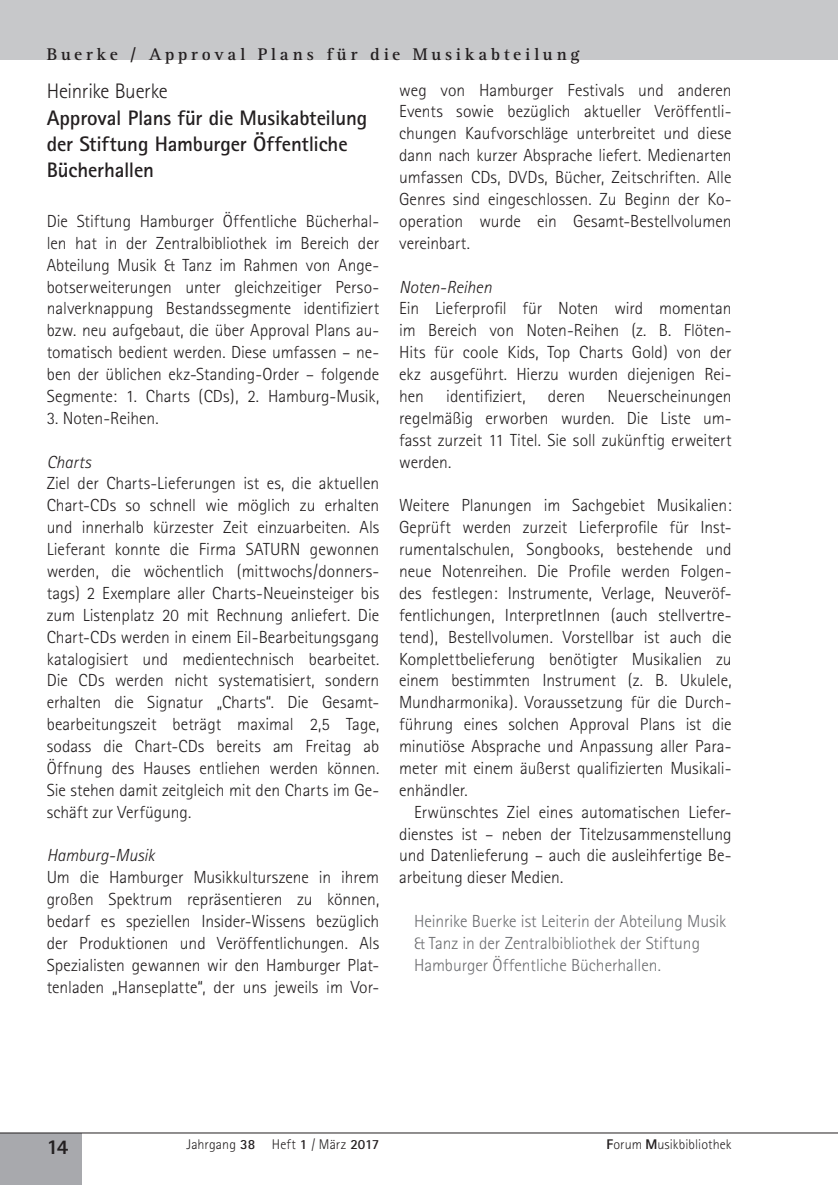
<style>
.page{position:relative;width:838px;height:1185px;background:#fff}
.page>*{position:absolute;margin:0;border:0;box-sizing:border-box;transform-origin:0 0}
.Überschrift__Spektru{font:21px/26.2px "Rotis Sans Serif Bold 2";letter-spacing:-.01em;color:#231f20}
.Überschrift__Spektru-2{font:300 21px "Rotis Sans Serif";letter-spacing:-.015em;color:#231f20}
.t1{font:800 21px "Rotis Sans Serif";color:#231f20}
.Absatz_ohne_Einzug{font:300 17.5px/21.9px "Rotis Sans Serif";letter-spacing:-.005em;color:#231f20;text-align:justify}
.Absatz_mit_Einzug{font:300 17.5px/21.9px "Rotis Sans Serif";letter-spacing:-.005em;color:#231f20;text-align:justify}
.Autor_nach_Text__Spe{font:300 17.5px/21.9px "Rotis Sans Serif";letter-spacing:-.005em;color:#6c6d70}
.t2{font:700 17.5px "Rotis Serif";letter-spacing:.215em;color:#231f20}
.Abschnitt__kursiv{font:17.5px "Rotis Sans Serif Light Italic 2";letter-spacing:-.005em;color:#231f20}
.t3{font:14px "Rotis Sans Serif Light 7";letter-spacing:.01em;color:#231f20}
.t4{font:14px "Rotis Sans Serif Light 6";letter-spacing:.005em;color:#231f20}
.s1{font-family:"Rotis Sans Serif";font-weight:700}
.s2{font-family:"Rotis Sans Serif";font-weight:800}
</style>
<div class="page">
<div style="left:0;top:0;width:837px;height:60px;background:#c7c8ca"></div>
<div style="left:0;top:1133px;width:81px;height:52px;background:#a8a9ad"></div>
<hr style="left:0;top:1132px;width:837px;height:1px;background:#231f20">
<p class="t2" style="left:47px;top:44px;width:534px">Buerke / Approval Plans für die Musikabteilung</p>
<p class="Überschrift__Spektru-2" style="left:47px;top:79px;width:122px">Heinrike Buerke</p>
<p class="Überschrift__Spektru" style="left:47px;top:104px;width:322px">Approval Plans für die Musikabteilung der Stiftung Hamburger Öffentliche<br>Bücherhallen</p>
<p class="Absatz_ohne_Einzug" style="left:47px;top:210px;width:334px">Die Stiftung Hamburger Öffentliche Bücherhal&shy;len hat in der Zentralbibliothek im Bereich der Abteilung Musik &amp; Tanz im Rahmen von Ange&shy;botserweiterungen unter gleichzeitiger Perso&shy;nalverknappung Bestandssegmente identifiziert bzw. neu aufgebaut, die über Approval Plans au&shy;tomatisch bedient werden. Diese umfassen – ne&shy;ben der üblichen ekz-Standing-Order – folgende Segmente: 1. Charts (CDs), 2. Hamburg-Musik,</p>
<p class="Absatz_ohne_Einzug" style="left:47px;top:407px;width:113px">3. Noten-Reihen.</p>
<p class="Abschnitt__kursiv" style="left:47px;top:451px;width:46px">Charts</p>
<p class="Absatz_ohne_Einzug" style="left:47px;top:473px;width:334px">Ziel der Charts-Lieferungen ist es, die aktuellen Chart-CDs so schnell wie möglich zu erhalten und innerhalb kürzester Zeit einzuarbeiten. Als Lieferant konnte die Firma SATURN gewonnen werden, die wöchentlich (mittwochs/donners&shy;tags) 2 Exemplare aller Charts-Neueinsteiger bis zum Listenplatz 20 mit Rechnung anliefert. Die Chart-CDs werden in einem Eil-Bearbeitungsgang katalogisiert und medientechnisch bearbeitet.<br>Die CDs werden nicht systematisiert, sondern erhalten die Signatur „Charts“. Die Gesamt&shy;bearbeitungszeit beträgt maximal 2,5 Tage, sodass die Chart-CDs bereits am Freitag ab Öffnung des Hauses entliehen werden können.<br>Sie stehen damit zeitgleich mit den Charts im Ge&shy;schäft zur Verfügung.</p>
<p class="Abschnitt__kursiv" style="left:47px;top:845px;width:109px">Hamburg-Musik</p>
<p class="Absatz_ohne_Einzug" style="left:47px;top:866px;width:334px">Um die Hamburger Musikkulturszene in ihrem großen Spektrum repräsentieren zu können, bedarf es speziellen Insider-Wissens bezüglich der Produktionen und Veröffentlichungen. Als Spezialisten gewannen wir den Hamburger Plat&shy;tenladen „Hanseplatte“, der uns jeweils im Vor-</p>
<p class="Absatz_ohne_Einzug" style="left:399px;top:79px;width:334px">weg von Hamburger Festivals und anderen Events sowie bezüglich aktueller Veröffentli&shy;chungen Kaufvorschläge unterbreitet und diese dann nach kurzer Absprache liefert. Medienarten umfassen CDs, DVDs, Bücher, Zeitschriften. Alle Genres sind eingeschlossen. Zu Beginn der Ko&shy;operation wurde ein Gesamt-Bestellvolumen vereinbart.</p>
<p class="Abschnitt__kursiv" style="left:399px;top:276px;width:94px">Noten-Reihen</p>
<p class="Absatz_ohne_Einzug" style="left:399px;top:298px;width:334px">Ein Lieferprofil für Noten wird momentan im Bereich von Noten-Reihen (z. B. Flöten-Hits für coole Kids, Top Charts Gold) von der ekz ausgeführt. Hierzu wurden diejenigen Rei&shy;hen</p>
<p class="Absatz_ohne_Einzug" style="left:446px;top:385px;width:81px">identifiziert,</p>
<p class="Absatz_ohne_Einzug" style="left:548px;top:385px;width:39px">deren</p>
<p class="Absatz_ohne_Einzug" style="left:399px;top:385px;width:334px;text-indent:208px">Neuerscheinungen regelmäßig erworben wurden. Die Liste um&shy;fasst zurzeit 11 Titel. Sie soll zukünftig erweitert werden.</p>
<p class="Absatz_ohne_Einzug" style="left:399px;top:494px;width:334px">Weitere Planungen im Sachgebiet Musikalien:<br>Geprüft werden zurzeit Lieferprofile für Inst&shy;rumentalschulen, Songbooks, bestehende und neue Notenreihen. Die Profile werden Folgen&shy;des festlegen: Instrumente, Verlage, Neuveröf&shy;fentlichungen, InterpretInnen (auch stellvertre&shy;tend), Bestellvolumen. Vorstellbar ist auch die Komplettbelieferung benötigter Musikalien zu einem bestimmten Instrument (z. B. Ukulele, Mundharmonika). Voraussetzung für die Durch&shy;führung eines solchen Approval Plans ist die minutiöse Absprache und Anpassung aller Para&shy;meter mit einem äußerst qualifizierten Musikali&shy;enhändler.</p>
<p class="Absatz_mit_Einzug" style="left:399px;top:801px;width:334px;text-indent:15px">Erwünschtes Ziel eines automatischen Liefer&shy;dienstes ist – neben der Titelzusammenstellung und Datenlieferung – auch die ausleihfertige Be&shy;arbeitung dieser Medien.</p>
<p class="Autor_nach_Text__Spe" style="left:414px;top:910px;width:314px">Heinrike Buerke ist Leiterin der Abteilung Musik &amp; Tanz in der Zentralbibliothek der Stiftung<br>Hamburger Öffentliche Bücherhallen.</p>
<p class="t1" style="left:47px;top:1133px;width:23px">14</p>
<p class="t3" style="left:186px;top:1136px;width:194px">Jahrgang <span class="s1">38</span> Heft <span class="s1">1</span> / März <span class="s1">2017</span></p>
<p class="t4" style="left:606px;top:1136px;width:127px"><span class="s2">F</span>orum <span class="s2">M</span>usikbibliothek</p>
</div>
